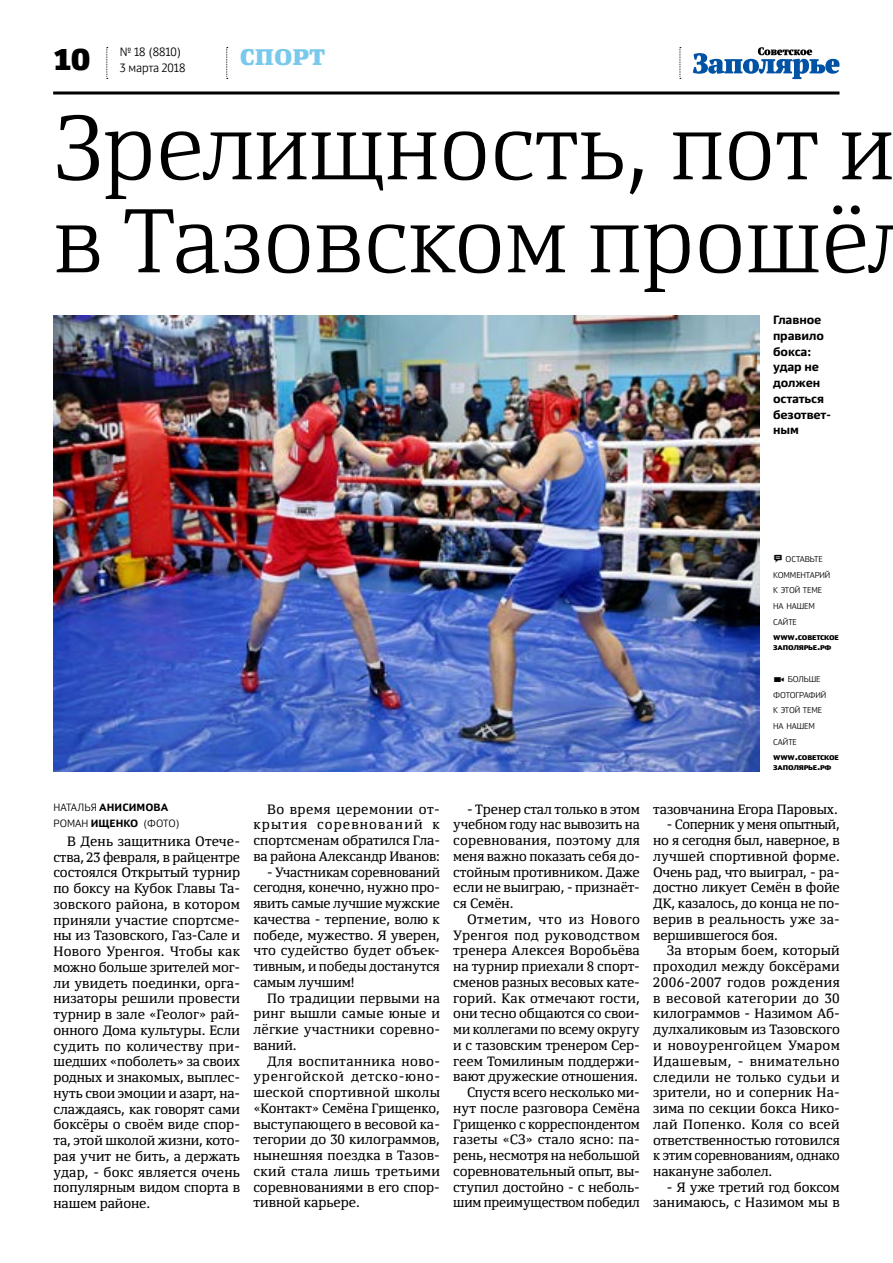
<style>
.page{position:relative;width:893px;height:1263px;background:#fff}
.page>*{position:absolute;margin:0;border:0;box-sizing:border-box;transform-origin:0 0}
.t1{font:300 90px/93px "Yefimov Serif";letter-spacing:-.005em;color:#000}
.t2{font:900 30px "Yefimov Sans";color:#000}
.t3{font:900 22.5px "Yefimov Serif";letter-spacing:.005em;color:#78c9eb}
.t4{font:13.5px/15.8px "Yefimov Serif";letter-spacing:-.005em;color:#000;text-align:justify}
.t5{font:700 12px/15.8px "Yefimov Sans";letter-spacing:-.005em;color:#000}
.t6{font:300 12px/15.8px "Yefimov Sans";letter-spacing:-.005em;color:#000}
.t7{font:300 10.5px/15.8px "Yefimov Sans";letter-spacing:.005em;color:#000}
.t8{font:300 8.4px/15.8px "Yefimov Sans";letter-spacing:-.01em;color:#000}
.t9{font:900 6.9px/10.5px "Yefimov Sans";letter-spacing:-.025em;color:#000}
.s1{font-weight:700}
.s2{font-family:"Modern Pictograms";font-weight:400;font-size:12px}
.s3{font-size:9.75px}
</style>
<div class="page">
<svg style="left:106px;top:47px;width:2px;height:32px"></svg>
<svg style="left:679px;top:47px;width:2px;height:32px"></svg>
<svg style="left:226px;top:47px;width:2px;height:32px"></svg>
<hr style="left:53px;top:91px;width:786px;height:3px;background:#000">
<svg style="left:693px;top:47px;width:146px;height:32px"></svg>
<img style="left:53px;top:315px;width:707px;height:457px">
<h2 class="t2" style="left:53px;top:40px;width:39px">10</h2>
<p class="t6" style="left:120px;top:44px;width:67px">№ 18 (8810)<br>3 марта 2018</p>
<h3 class="t3" style="left:240px;top:42px;width:87px">СПОРТ</h3>
<h1 class="t1" style="left:53px;top:101px;width:868px">Зрелищность, пот и в Тазовском прошёл</h1>
<p class="t5" style="left:773px;top:312px;width:59px">Главное правило бокса: удар не должен остаться безответ&shy;ным</p>
<p class="t7" style="left:54px;top:800px;width:128px">НАТАЛЬЯ <span class="s1">АНИСИМОВА<br></span>РОМАН <span class="s1">ИЩЕНКО</span> (ФОТО)</p>
<p class="t4" style="left:53px;top:833px;width:188px;text-indent:14px">В День защитника Отече&shy;ства, 23 февраля, в райцентре состоялся Открытый турнир по боксу на Кубок Главы Та&shy;зовского района, в котором приняли участие спортсме&shy;ны из Тазовского, Газ-Сале и Нового Уренгоя. Чтобы как можно больше зрителей мог&shy;ли увидеть поединки, орга&shy;низаторы решили провести турнир в зале «Геолог» рай&shy;онного Дома культуры. Если судить по количеству при&shy;шедших «поболеть» за своих родных и знакомых, выплес&shy;нуть свои эмоции и азарт, на&shy;слаждаясь, как говорят сами боксёры о своём виде спор&shy;та, этой школой жизни, кото&shy;рая учит не бить, а держать удар, - бокс является очень популярным видом спорта в нашем районе.</p>
<p class="t4" style="left:253px;top:801px;width:188px;text-indent:14px">Во время церемонии от&shy;крытия соревнований к спортсменам обратился Гла&shy;ва района Александр Иванов:</p>
<p class="t4" style="left:253px;top:864px;width:188px;text-indent:14px">- Участникам соревнований сегодня, конечно, нужно про&shy;явить самые лучшие мужские качества - терпение, волю к победе, мужество. Я уверен, что судейство будет объек&shy;тивным, и победы достанутся самым лучшим!</p>
<p class="t4" style="left:253px;top:990px;width:188px;text-indent:14px">По традиции первыми на ринг вышли самые юные и лёгкие участники соревно&shy;ваний.</p>
<p class="t4" style="left:253px;top:1053px;width:188px;text-indent:14px">Для воспитанника ново&shy;уренгойской детско-юно&shy;шеской спортивной школы «Контакт» Семёна Грищенко, выступающего в весовой ка&shy;тегории до 30 килограммов, нынешняя поездка в Тазов&shy;ский стала лишь третьими соревнованиями в его спор&shy;тивной карьере.</p>
<p class="t4" style="left:453px;top:801px;width:188px;text-indent:14px">- Тренер стал только в этом учебном году нас вывозить на соревнования, поэтому для меня важно показать себя до&shy;стойным противником. Даже если не выиграю, - признаёт&shy;ся Семён.</p>
<p class="t4" style="left:453px;top:911px;width:188px;text-align:right">Отметим, что из Нового<br>Уренгоя под руководством тренера Алексея Воробьёва на турнир приехали 8 спорт&shy;сменов разных весовых кате&shy;горий. Как отмечают гости, они тесно общаются со свои&shy;ми коллегами по всему округу и с тазовским тренером Сер&shy;геем Томилиным поддержи&shy;вают дружеские отношения.<br>Спустя всего несколько ми&shy;нут после разговора Семёна<br>Грищенко с корреспондентом газеты «СЗ» стало ясно: па&shy;рень, несмотря на небольшой соревновательный опыт, вы&shy;ступил достойно - с неболь&shy;шим преимуществом победил</p>
<p class="t8" style="left:773px;top:551px;width:59px"><span class="s2">b</span> оставьте комментарий к этой теме на нашем сайте</p>
<p class="t9" style="left:773px;top:632px;width:67px">WWW<span class="s3">.</span>СОВЕТСКОЕ<br>ЗАПОЛЯРЬЕ<span class="s3">.</span>РФ</p>
<p class="t8" style="left:773px;top:671px;width:55px"><span class="s2">h</span> больше фотографий к этой теме на нашем сайте</p>
<p class="t9" style="left:773px;top:752px;width:67px">WWW<span class="s3">.</span>СОВЕТСКОЕ<br>ЗАПОЛЯРЬЕ<span class="s3">.</span>РФ</p>
<p class="t4" style="left:653px;top:801px;width:186px">тазовчанина Егора Паровых.</p>
<p class="t4" style="left:653px;top:817px;width:188px;text-indent:14px">- Соперник у меня опытный, но я сегодня был, наверное, в лучшей спортивной форме.<br>Очень рад, что выиграл, - ра&shy;достно ликует Семён в фойе ДК, казалось, до конца не по&shy;верив в реальность уже за&shy;вершившегося боя.</p>
<p class="t4" style="left:653px;top:943px;width:188px;text-indent:14px">За вторым боем, который проходил между боксёрами 2006-2007 годов рождения в весовой категории до 30 килограммов - Назимом Аб&shy;дулхаликовым из Тазовского и новоуренгойцем Умаром Идашевым, - внимательно следили не только судьи и зрители, но и соперник На&shy;зима по секции бокса Нико&shy;лай Попенко. Коля со всей ответственностью готовился к этим соревнованиям, однако накануне заболел.</p>
<p class="t4" style="left:653px;top:1179px;width:188px;text-align:right">- Я уже третий год боксом занимаюсь, с Назимом мы в</p>
</div>
